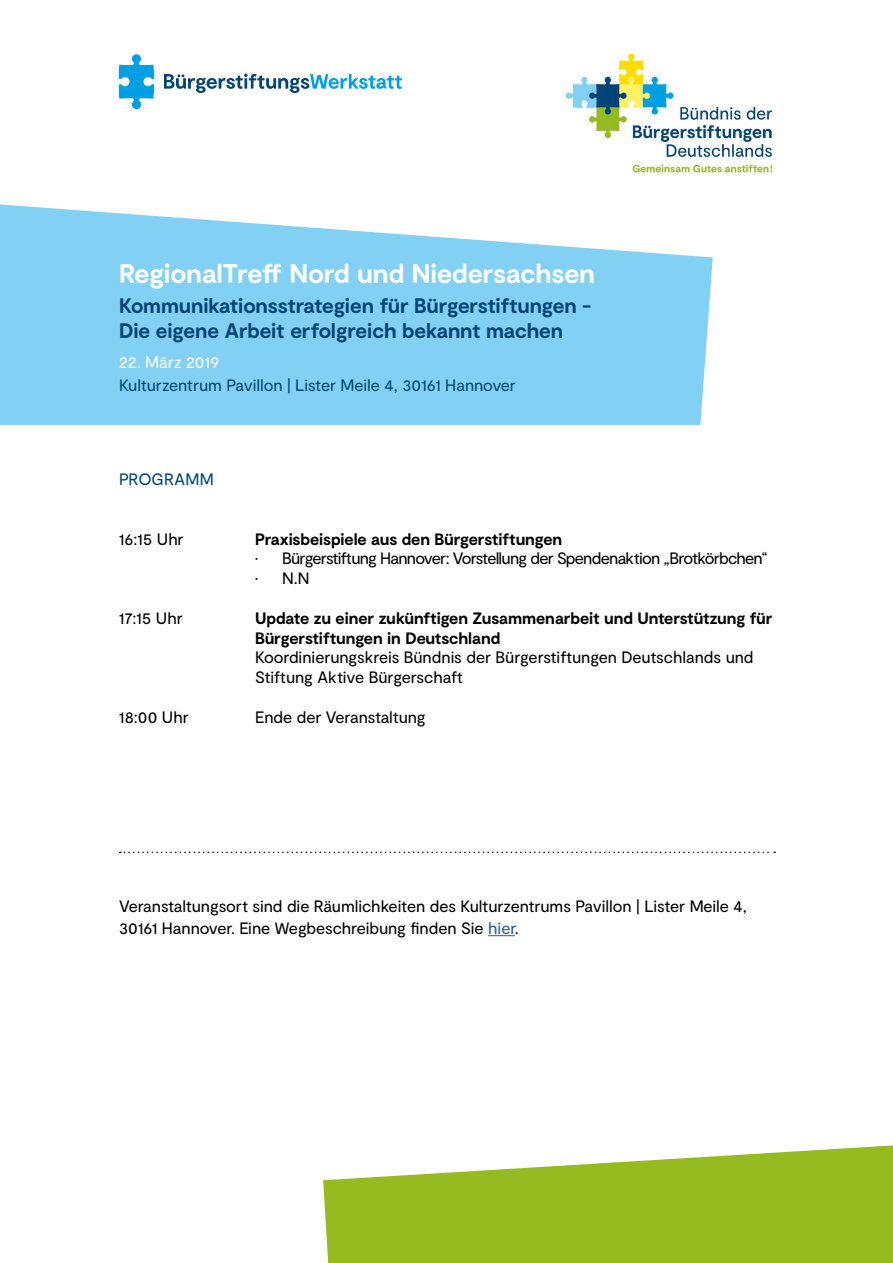
<style>
.page{position:relative;width:893px;height:1263px;background:#fff}
.page>*{position:absolute;margin:0;border:0;box-sizing:border-box;transform-origin:0 0}
.t1{font:700 27px "Moderat";letter-spacing:-.005em;color:#fff}
.t2{font:700 21px/25.2px "Moderat";letter-spacing:-.005em;color:#047}
.t3{font:16.5px/19.8px "Moderat";letter-spacing:-.01em;color:#000}
.t4{font:700 16.5px/19.8px "Moderat";letter-spacing:-.01em;color:#000}
.t5{font:16.5px "Moderat";letter-spacing:-.045em;color:#000}
.t6{font:16.5px "Moderat";letter-spacing:-.005em;color:#047}
.t7{font:16.5px "Moderat";color:#fff}
.s1{color:#275b9b}
</style>
<div class="page">
<svg style="left:164px;top:74px;width:238px;height:19px"></svg>
<svg style="left:119px;top:54px;width:35px;height:55px"></svg>
<svg style="left:0;top:204px;width:713px;height:221px;background:#92d6f6"></svg>
<svg style="left:323px;top:1145px;width:570px;height:118px;fill:#95bb20"></svg>
<svg style="left:120px;top:851px;width:655px;height:2px"></svg>
<svg style="left:488px;top:935px;width:27px;height:1px"></svg>
<img style="left:565px;top:54px;width:208px;height:119px">
<h1 class="t1" style="left:119px;top:257px;width:477px">RegionalTreff Nord und Niedersachsen</h1>
<p class="t2" style="left:119px;top:294px;width:473px">Kommunikationsstrategien für Bürgerstiftungen -<br>Die eigene Arbeit erfolgreich bekannt machen</p>
<p class="t7" style="left:119px;top:352px;width:102px">22. März 2019</p>
<p class="t6" style="left:119px;top:375px;width:398px">Kulturzentrum Pavillon | Lister Meile 4, 30161 Hannover</p>
<p class="t6" style="left:119px;top:469px;width:96px">PROGRAMM</p>
<p class="t3" style="left:119px;top:529px;width:66px">16:15 Uhr</p>
<p class="t3" style="left:119px;top:608px;width:65px">17:15 Uhr</p>
<p class="t3" style="left:119px;top:707px;width:71px">18:00 Uhr</p>
<p class="t4" style="left:255px;top:530px;width:308px">Praxisbeispiele aus den Bürgerstiftungen</p>
<p class="t5" style="left:255px;top:548px;width:514px">• Bürgerstiftung Hannover: Vorstellung der Spendenaktion „Brotkörbchen“</p>
<p class="t3" style="left:255px;top:569px;width:56px">• N.N</p>
<p class="t4" style="left:255px;top:609px;width:519px">Update zu einer zukünftigen Zusammenarbeit und Unterstützung für<br>Bürgerstiftungen in Deutschland</p>
<p class="t3" style="left:255px;top:648px;width:500px">Koordinierungskreis Bündnis der Bürgerstiftungen Deutschlands und<br>Stiftung Aktive Bürgerschaft</p>
<p class="t3" style="left:255px;top:707px;width:172px">Ende der Veranstaltung</p>
<p class="t3" style="left:119px;top:895px;width:629px;line-height:22.5px">Veranstaltungsort sind die Räumlichkeiten des Kulturzentrums Pavillon | Lister Meile 4,<br>30161 Hannover. Eine Wegbeschreibung finden Sie <span class="s1">hier</span>.</p>
</div>
